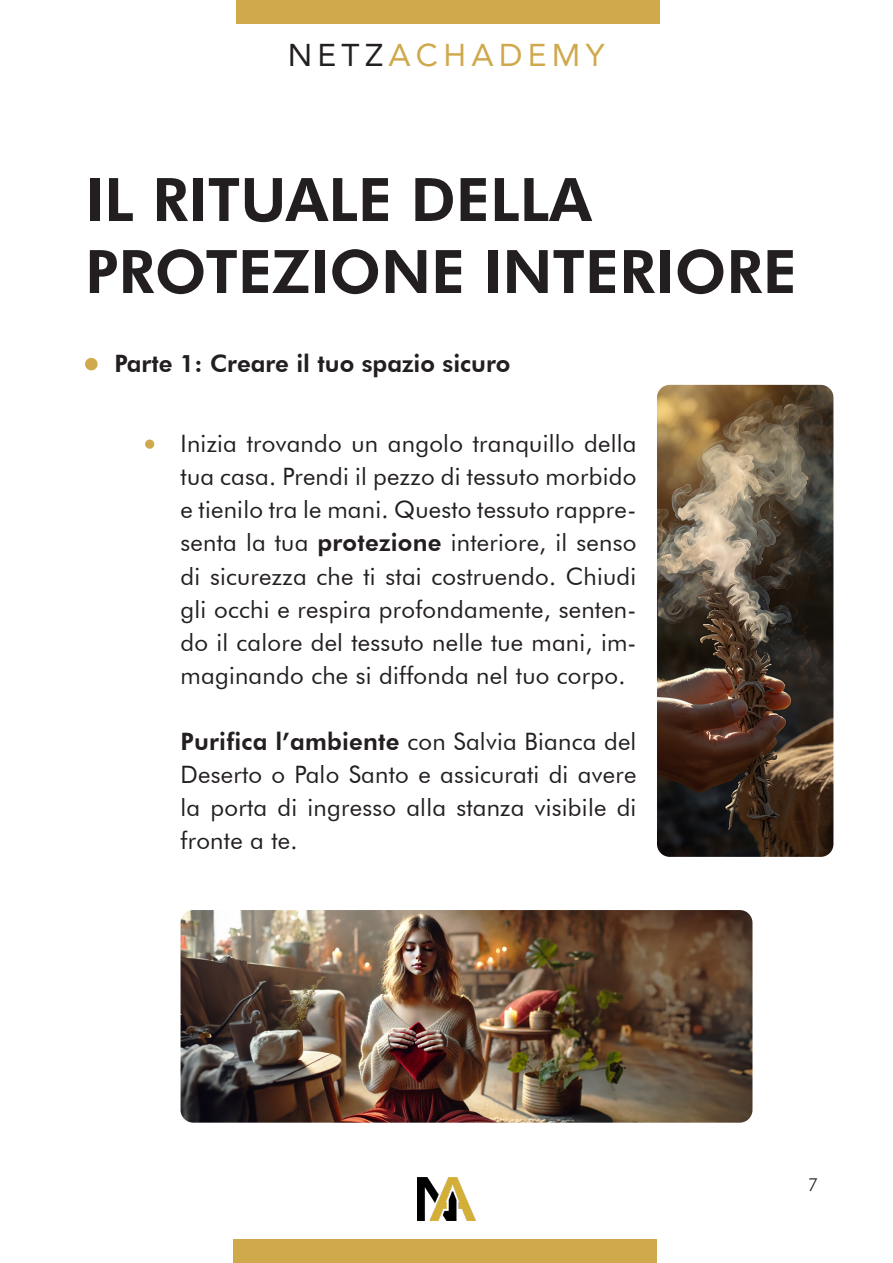
<style>
.page{position:relative;width:893px;height:1263px;background:#fff}
.page>*{position:absolute;margin:0;border:0;box-sizing:border-box;transform-origin:0 0}
.TITOLI{font:800 60px "Futura BT";color:#231f20}
.t1{font:31.5px "Avenir";letter-spacing:.17em;color:#cfa94c}
.testi{font:24px/33px "Futura BT";letter-spacing:.01em;color:#231f20;text-align:justify}
.t2{font:800 24px "Futura BT";color:#231f20}
.t3{font:300 18px "Futura BT";color:#231f20}
.s1{color:#231f20}
.s2{font-weight:800}
</style>
<div class="page">
<img style="left:418px;top:1177px;width:57px;height:43px">
<div style="left:236px;top:0;width:424px;height:23px;background:#cfa94b"></div>
<div style="left:233px;top:1239px;width:424px;height:24px;background:#cfa94b"></div>
<div style="left:85px;top:358px;width:13px;height:12px;background:#cfa94c;border-radius:50%"></div>
<img style="left:657px;top:385px;width:176px;height:472px">
<div style="left:145px;top:439px;width:9px;height:10px;background:#cfa94c;border-radius:50%"></div>
<img style="left:181px;top:910px;width:571px;height:213px">
<p class="t1" style="left:288px;top:29px;width:318px"><span class="s1">NETZ</span>ACHADEMY</p>
<p class="TITOLI" style="left:85px;top:163px;width:508px">IL RITUALE DELLA</p>
<p class="TITOLI" style="left:85px;top:235px;width:713px">PROTEZIONE INTERIORE</p>
<p class="t2" style="left:114px;top:349px;width:397px">Parte 1: Creare il tuo spazio sicuro</p>
<p class="testi" style="left:181px;top:427px;width:457px">Inizia trovando un angolo tranquillo della tua casa. Prendi il pezzo di tessuto morbido e tienilo tra le mani. Questo tessuto rappre&shy;senta la tua <span class="s2">protezione</span> interiore, il senso di sicurezza che ti stai costruendo. Chiudi gli occhi e respira profondamente, senten&shy;do il calore del tessuto nelle tue mani, im&shy;maginando che si diffonda nel tuo corpo.</p>
<p class="testi" style="left:181px;top:724px;width:457px"><span class="s2">Purifica l’ambiente</span> con Salvia Bianca del Deserto o Palo Santo e assicurati di avere la porta di ingresso alla stanza visibile di fronte a te.</p>
<p class="t3" style="left:808px;top:1174px;width:12px">7</p>
</div>
